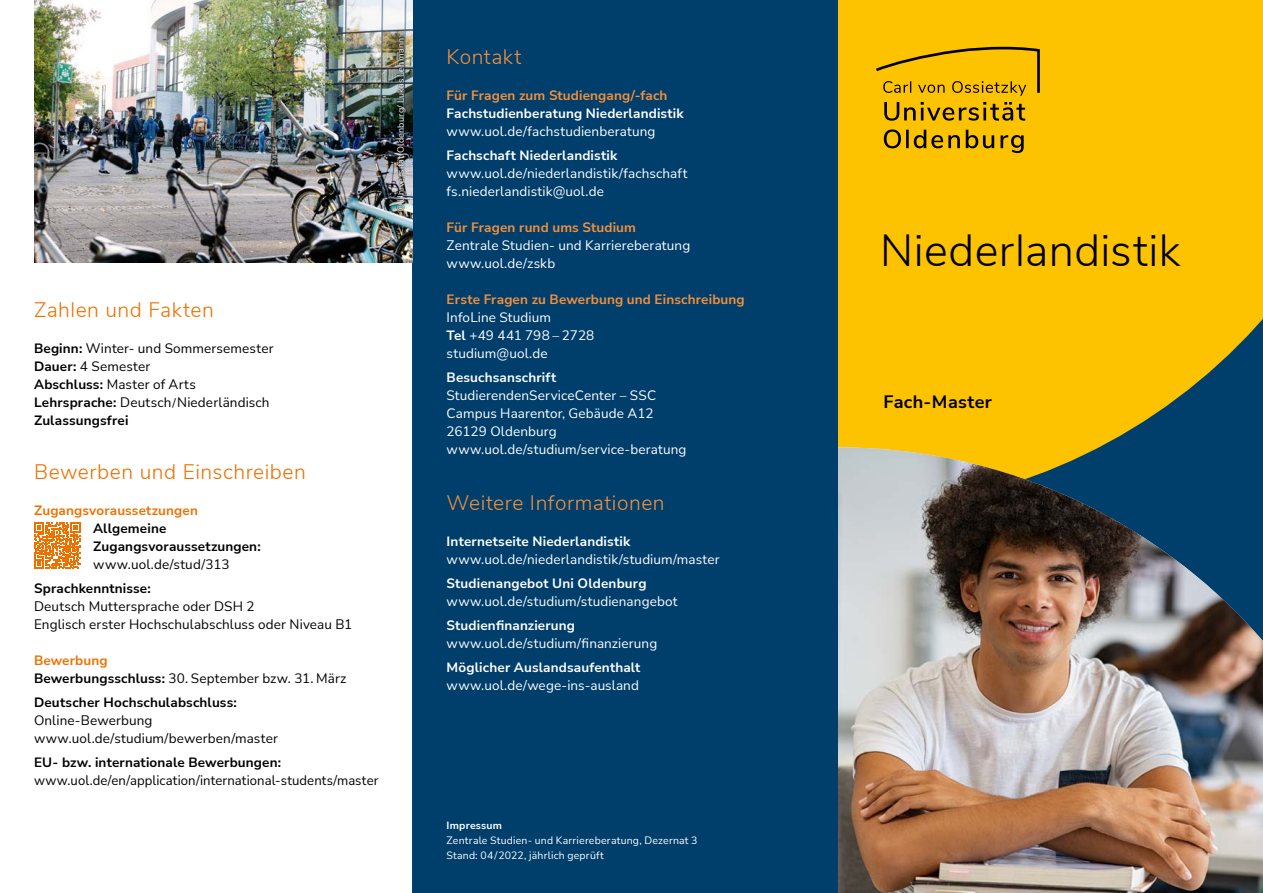
<style>
.page{position:relative;width:1263px;height:893px;background:#fff}
.page>*{position:absolute;margin:0;border:0;box-sizing:border-box;transform-origin:0 0}
.t1{font:300 45px "Nunito Sans";letter-spacing:.01em;color:#000}
.t2{font:300 21px "Nunito Sans";letter-spacing:.025em;color:#ee7100}
.t3{font:300 21px "Nunito Sans";letter-spacing:.025em;color:#f3903d}
.t4{font:700 18px "Nunito Sans";letter-spacing:.02em;color:#000}
.t5{font:13.5px/18px "Nunito Sans";letter-spacing:.01em;color:#fff}
.t6{font:13.5px/18px "Nunito Sans";letter-spacing:.01em;color:#000}
.t7{font:700 13.5px "Nunito Sans";letter-spacing:.01em;color:#fff}
.t8{font:700 13.5px/18px "Nunito Sans";letter-spacing:.01em;color:#000}
.t9{font:700 13.5px "Nunito Sans";letter-spacing:.01em;color:#f3903d}
.t10{font:700 13.5px "Nunito Sans";letter-spacing:.01em;color:#ee7100}
.t11{font:10.5px/15px "Nunito Sans";letter-spacing:.02em;color:#fff}
.t12{font:700 10.5px "Nunito Sans";letter-spacing:.02em;color:#fff}
.t13{font:9px "Nunito Sans";letter-spacing:.025em;color:#fff}
.s1{font-weight:700}
.s2{font-size:12px}
.s3{font-weight:700;color:#ee7100}
</style>
<div class="page">
<div style="left:838px;top:0;width:425px;height:447px;background:#fdc300"></div>
<img style="left:838px;top:447px;width:425px;height:446px">
<svg style="left:884px;top:129px;width:140px;height:24px;background:#c19500"></svg>
<svg style="left:884px;top:102px;width:141px;height:19px;background:#b68c00"></svg>
<svg style="left:876px;top:47px;width:164px;height:49px;background:#e0ac00"></svg>
<div style="left:412px;top:0;width:426px;height:893px;background:#003e6b"></div>
<img style="left:34px;top:0;width:378px;height:263px">
<img style="left:396px;top:37px;width:11px;height:175px">
<svg style="left:34px;top:522px;width:46px;height:47px"></svg>
<p class="t13" style="left:395px;top:211px;width:175px;rotate:-90deg">© Universität Oldenburg/ Lukas Lehmann</p>
<h2 class="t2" style="left:34px;top:294px;width:181px">Zahlen und Fakten</h2>
<p class="t6" style="left:34px;top:339px;width:241px"><span class="s1">Beginn:</span> Winter- und Sommersemester<br><span class="s1">Dauer:</span> 4 Semester<br><span class="s1">Abschluss:</span> Master of Arts<br><span class="s1">Lehrsprache:</span> Deutsch <span class="s2">/</span> Niederländisch<br><span class="s1">Zulassungsfrei</span></p>
<h2 class="t2" style="left:34px;top:456px;width:273px">Bewerben und Einschreiben</h2>
<p class="t10" style="left:34px;top:501px;width:165px">Zugangsvoraussetzungen</p>
<p class="t8" style="left:93px;top:519px;width:169px">Allgemeine<br>Zugangsvoraussetzungen:</p>
<p class="t6" style="left:93px;top:555px;width:138px">www.uol.de/stud/313</p>
<p class="t8" style="left:34px;top:579px;width:118px">Sprachkenntnisse:</p>
<p class="t6" style="left:34px;top:597px;width:320px">Deutsch Muttersprache oder DSH 2<br>Englisch erster Hochschulabschluss oder Niveau B1</p>
<p class="t6" style="left:34px;top:651px;width:314px"><span class="s3">Bewerbung<br></span><span class="s1">Bewerbungsschluss:</span> 30. September bzw. 31. März</p>
<p class="t8" style="left:34px;top:693px;width:204px">Deutscher Hochschulabschluss:</p>
<p class="t6" style="left:34px;top:711px;width:245px">Online-Bewerbung www.uol.de/studium/bewerben/master</p>
<p class="t8" style="left:34px;top:753px;width:249px">EU- bzw. internationale Bewerbungen:</p>
<p class="t6" style="left:34px;top:771px;width:346px">www.uol.de/en/application/international-students/master</p>
<h2 class="t3" style="left:447px;top:42px;width:76px">Kontakt</h2>
<p class="t9" style="left:447px;top:86px;width:222px">Für Fragen zum Studiengang/-fach</p>
<p class="t7" style="left:447px;top:104px;width:239px">Fachstudienberatung Niederlandistik</p>
<p class="t5" style="left:447px;top:122px;width:210px">www.uol.de/fachstudienberatung</p>
<p class="t7" style="left:447px;top:146px;width:172px">Fachschaft Niederlandistik</p>
<p class="t5" style="left:447px;top:164px;width:242px">www.uol.de/niederlandistik/fachschaft fs.niederlandistik@uol.de</p>
<p class="t9" style="left:447px;top:218px;width:191px">Für Fragen rund ums Studium</p>
<p class="t5" style="left:447px;top:236px;width:245px">Zentrale Studien- und Karriereberatung www.uol.de/zskb</p>
<p class="t9" style="left:447px;top:290px;width:300px">Erste Fragen zu Bewerbung und Einschreibung</p>
<p class="t5" style="left:447px;top:308px;width:149px">InfoLine Studium<br><span class="s1">Tel</span> +49 441 798 – 2728 studium@uol.de</p>
<p class="t7" style="left:447px;top:368px;width:111px">Besuchsanschrift</p>
<p class="t5" style="left:447px;top:386px;width:241px">StudierendenServiceCenter – SSC<br>Campus Haarentor, Gebäude A12<br>26129 Oldenburg www.uol.de/studium/service-beratung</p>
<h2 class="t3" style="left:447px;top:487px;width:220px">Weitere Informationen</h2>
<p class="t7" style="left:447px;top:532px;width:185px">Internetseite Niederlandistik</p>
<p class="t5" style="left:447px;top:550px;width:275px">www.uol.de/niederlandistik/studium/master</p>
<p class="t7" style="left:447px;top:574px;width:201px">Studienangebot Uni Oldenburg</p>
<p class="t5" style="left:447px;top:592px;width:232px">www.uol.de/studium/studienangebot</p>
<p class="t7" style="left:447px;top:616px;width:130px">Studienfinanzierung</p>
<p class="t5" style="left:447px;top:634px;width:212px">www.uol.de/studium/finanzierung</p>
<p class="t7" style="left:447px;top:658px;width:195px">Möglicher Auslandsaufenthalt</p>
<p class="t5" style="left:447px;top:676px;width:194px">www.uol.de/wege-ins-ausland</p>
<p class="t12" style="left:446px;top:818px;width:57px">Impressum</p>
<p class="t11" style="left:446px;top:832px;width:253px">Zentrale Studien- und Karriereberatung, Dezernat 3<br>Stand: 04 / 2022, jährlich geprüft</p>
<h1 class="t1" style="left:880px;top:217px;width:302px">Niederlandistik</h1>
<h3 class="t4" style="left:883px;top:389px;width:110px">Fach-Master</h3>
</div>
